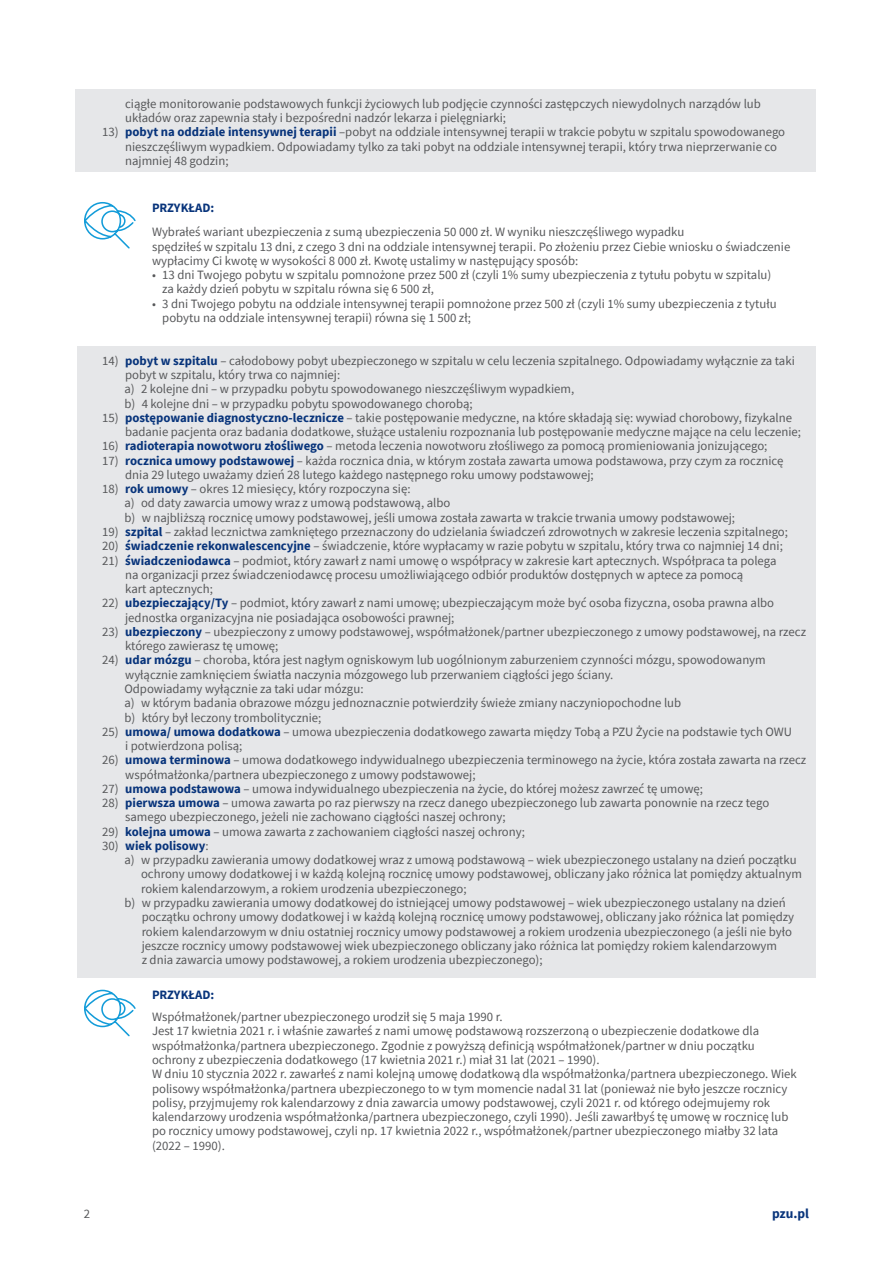
<style>
.page{position:relative;width:893px;height:1263px;background:#fff}
.page>*{position:absolute;margin:0;border:0;box-sizing:border-box;transform-origin:0 0}
.t1{font:700 13.5px "Source Sans Pro";color:#08347b}
._2_II_st_1cyfra_pod{font:12.75px/14.2px "Source Sans Pro";color:#57585a}
._1_Treść_normal_I_st{font:12.75px/14.2px "Source Sans Pro";color:#57585a}
._5_III_st_pod_2_cyfr{font:12.75px/14.2px "Source Sans Pro";color:#57585a}
.PRZYKŁAD{font:700 12.75px "Source Sans Pro";color:#08347b}
._2_II_st_1cyfra_pod-2{font:700 12.75px "Source Sans Pro";color:#08347b}
.s1{font-weight:700;color:#08347b}
.s2{font-weight:400;color:#57585a}
</style>
<div class="page">
<div style="left:77px;top:347px;width:739px;height:631px;background:#e6e7e9"></div>
<div style="left:75px;top:89px;width:741px;height:83px;background:#e6e7e9"></div>
<svg style="left:84px;top:202px;width:52px;height:47px"></svg>
<svg style="left:84px;top:989px;width:52px;height:48px"></svg>
<p class="_2_II_st_1cyfra_pod" style="left:125px;top:96px;width:637px">ciągłe monitorowanie podstawowych funkcji życiowych lub podjęcie czynności zastępczych niewydolnych narządów lub układów oraz zapewnia stały i bezpośredni nadzór lekarza i pielęgniarki;</p>
<p class="_2_II_st_1cyfra_pod" style="left:125px;top:125px;width:661px;text-indent:-23px">13) <span class="s1">pobyt na oddziale intensywnej terapii</span> –pobyt na oddziale intensywnej terapii w trakcie pobytu w szpitalu spowodowanego nieszczęśliwym wypadkiem. Odpowiadamy tylko za taki pobyt na oddziale intensywnej terapii, który trwa nieprzerwanie co najmniej 48 godzin;</p>
<p class="PRZYKŁAD" style="left:152px;top:199px;width:64px">PRZYKŁAD:</p>
<p class="_1_Treść_normal_I_st" style="left:152px;top:225px;width:534px">Wybrałeś wariant ubezpieczenia z sumą ubezpieczenia 50 000 zł. W wyniku nieszczęśliwego wypadku</p>
<p class="_1_Treść_normal_I_st" style="left:152px;top:239px;width:640px">spędziłeś w szpitalu 13 dni, z czego 3 dni na oddziale intensywnej terapii. Po złożeniu przez Ciebie wniosku o świadczenie wypłacimy Ci kwotę w wysokości 8 000 zł. Kwotę ustalimy w następujący sposób:</p>
<p class="_1_Treść_normal_I_st" style="left:162px;top:268px;width:611px;text-indent:-10px">• 13 dni Twojego pobytu w szpitalu pomnożone przez 500 zł (czyli 1% sumy ubezpieczenia z tytułu pobytu w szpitalu) za każdy dzień pobytu w szpitalu równa się 6 500 zł,</p>
<p class="_1_Treść_normal_I_st" style="left:162px;top:296px;width:616px;text-indent:-10px">• 3 dni Twojego pobytu na oddziale intensywnej terapii pomnożone przez 500 zł (czyli 1% sumy ubezpieczenia z tytułu pobytu na oddziale intensywnej terapii) równa się 1 500 zł;</p>
<p class="_2_II_st_1cyfra_pod" style="left:125px;top:353px;width:671px;text-indent:-23px">14) <span class="s1">pobyt w szpitalu</span> – całodobowy pobyt ubezpieczonego w szpitalu w celu leczenia szpitalnego. Odpowiadamy wyłącznie za taki pobyt w szpitalu, który trwa co najmniej:</p>
<p class="_5_III_st_pod_2_cyfr" style="left:124px;top:382px;width:451px">a) 2 kolejne dni – w przypadku pobytu spowodowanego nieszczęśliwym wypadkiem,</p>
<p class="_5_III_st_pod_2_cyfr" style="left:124px;top:396px;width:350px">b) 4 kolejne dni – w przypadku pobytu spowodowanego chorobą;</p>
<p class="_2_II_st_1cyfra_pod" style="left:125px;top:410px;width:677px;text-indent:-23px">15) <span class="s1">postępowanie diagnostyczno-lecznicze</span> – takie postępowanie medyczne, na które składają się: wywiad chorobowy, fizykalne badanie pacjenta oraz badania dodatkowe, służące ustaleniu rozpoznania lub postępowanie medyczne mające na celu leczenie;</p>
<p class="_2_II_st_1cyfra_pod" style="left:102px;top:439px;width:667px">16) <span class="s1">radioterapia nowotworu złośliwego</span> – metoda leczenia nowotworu złośliwego za pomocą promieniowania jonizującego;</p>
<p class="_2_II_st_1cyfra_pod" style="left:125px;top:453px;width:660px;text-indent:-23px">17) <span class="s1">rocznica umowy podstawowej</span> – każda rocznica dnia, w którym została zawarta umowa podstawowa, przy czym za rocznicę dnia 29 lutego uważamy dzień 28 lutego każdego następnego roku umowy podstawowej;</p>
<p class="_2_II_st_1cyfra_pod" style="left:102px;top:482px;width:310px">18) <span class="s1">rok umowy</span> – okres 12 miesięcy, który rozpoczyna się:</p>
<p class="_5_III_st_pod_2_cyfr" style="left:124px;top:496px;width:327px">a) od daty zawarcia umowy wraz z umową podstawową, albo</p>
<p class="_5_III_st_pod_2_cyfr" style="left:124px;top:510px;width:612px">b) w najbliższą rocznicę umowy podstawowej, jeśli umowa została zawarta w trakcie trwania umowy podstawowej;</p>
<p class="_2_II_st_1cyfra_pod" style="left:102px;top:524px;width:687px">19) <span class="s1">szpital</span> – zakład lecznictwa zamkniętego przeznaczony do udzielania świadczeń zdrowotnych w zakresie leczenia szpitalnego;</p>
<p class="_2_II_st_1cyfra_pod" style="left:102px;top:539px;width:682px">20) <span class="s1">świadczenie rekonwalescencyjne</span> – świadczenie, które wypłacamy w razie pobytu w szpitalu, który trwa co najmniej 14 dni;</p>
<p class="_2_II_st_1cyfra_pod" style="left:125px;top:553px;width:653px;text-indent:-23px">21) <span class="s1">świadczeniodawca</span> – podmiot, który zawarł z nami umowę o współpracy w zakresie kart aptecznych. Współpraca ta polega na organizacji przez świadczeniodawcę procesu umożliwiającego odbiór produktów dostępnych w aptece za pomocą<br>kart aptecznych;</p>
<p class="_2_II_st_1cyfra_pod" style="left:125px;top:596px;width:650px;text-indent:-23px">22) <span class="s1">ubezpieczający/Ty</span> – podmiot, który zawarł z nami umowę; ubezpieczającym może być osoba fizyczna, osoba prawna albo jednostka organizacyjna nie posiadająca osobowości prawnej;</p>
<p class="_2_II_st_1cyfra_pod" style="left:125px;top:624px;width:682px;text-indent:-23px">23) <span class="s1">ubezpieczony</span> – ubezpieczony z umowy podstawowej, współmałżonek/partner ubezpieczonego z umowy podstawowej, na rzecz którego zawierasz tę umowę;</p>
<p class="_2_II_st_1cyfra_pod" style="left:125px;top:653px;width:642px;text-indent:-23px">24) <span class="s1">udar mózgu</span> – choroba, która jest nagłym ogniskowym lub uogólnionym zaburzeniem czynności mózgu, spowodowanym wyłącznie zamknięciem światła naczynia mózgowego lub przerwaniem ciągłości jego ściany.</p>
<p class="_5_III_st_pod_2_cyfr" style="left:124px;top:681px;width:241px">Odpowiadamy wyłącznie za taki udar mózgu:</p>
<p class="_5_III_st_pod_2_cyfr" style="left:124px;top:696px;width:558px">a) w którym badania obrazowe mózgu jednoznacznie potwierdziły świeże zmiany naczyniopochodne lub</p>
<p class="_5_III_st_pod_2_cyfr" style="left:124px;top:710px;width:199px">b) który był leczony trombolitycznie;</p>
<p class="_2_II_st_1cyfra_pod" style="left:125px;top:724px;width:668px;text-indent:-23px">25) <span class="s1">umowa/ umowa dodatkowa</span> – umowa ubezpieczenia dodatkowego zawarta między Tobą a PZU Życie na podstawie tych OWU i potwierdzona polisą;</p>
<p class="_2_II_st_1cyfra_pod" style="left:125px;top:753px;width:683px;text-indent:-23px">26) <span class="s1">umowa terminowa</span> – umowa dodatkowego indywidualnego ubezpieczenia terminowego na życie, która została zawarta na rzecz współmałżonka/partnera ubezpieczonego z umowy podstawowej;</p>
<p class="_2_II_st_1cyfra_pod" style="left:102px;top:781px;width:602px">27) <span class="s1">umowa podstawowa</span> – umowa indywidualnego ubezpieczenia na życie, do której możesz zawrzeć tę umowę;</p>
<p class="_2_II_st_1cyfra_pod" style="left:125px;top:796px;width:646px;text-indent:-23px">28) <span class="s1">pierwsza umowa</span> – umowa zawarta po raz pierwszy na rzecz danego ubezpieczonego lub zawarta ponownie na rzecz tego samego ubezpieczonego, jeżeli nie zachowano ciągłości naszej ochrony;</p>
<p class="_2_II_st_1cyfra_pod" style="left:102px;top:824px;width:424px">29) <span class="s1">kolejna umowa</span> – umowa zawarta z zachowaniem ciągłości naszej ochrony;</p>
<p class="_2_II_st_1cyfra_pod-2" style="left:102px;top:837px;width:108px"><span class="s2">30)</span> wiek polisowy<span class="s2">:</span></p>
<p class="_5_III_st_pod_2_cyfr" style="left:141px;top:853px;width:662px;text-indent:-17px">a) w przypadku zawierania umowy dodatkowej wraz z umową podstawową – wiek ubezpieczonego ustalany na dzień początku ochrony umowy dodatkowej i w każdą kolejną rocznicę umowy podstawowej, obliczany jako różnica lat pomiędzy aktualnym rokiem kalendarzowym, a rokiem urodzenia ubezpieczonego;</p>
<p class="_5_III_st_pod_2_cyfr" style="left:142px;top:895px;width:654px;text-indent:-17px">b) w przypadku zawierania umowy dodatkowej do istniejącej umowy podstawowej – wiek ubezpieczonego ustalany na dzień początku ochrony umowy dodatkowej i w każdą kolejną rocznicę umowy podstawowej, obliczany jako różnica lat pomiędzy rokiem kalendarzowym w dniu ostatniej rocznicy umowy podstawowej a rokiem urodzenia ubezpieczonego (a jeśli nie było jeszcze rocznicy umowy podstawowej wiek ubezpieczonego obliczany jako różnica lat pomiędzy rokiem kalendarzowym<br>z dnia zawarcia umowy podstawowej, a rokiem urodzenia ubezpieczonego);</p>
<p class="PRZYKŁAD" style="left:152px;top:986px;width:64px">PRZYKŁAD:</p>
<p class="_1_Treść_normal_I_st" style="left:152px;top:1010px;width:352px">Współmałżonek/partner ubezpieczonego urodził się 5 maja 1990 r.</p>
<p class="_1_Treść_normal_I_st" style="left:152px;top:1024px;width:609px">Jest 17 kwietnia 2021 r. i właśnie zawarłeś z nami umowę podstawową rozszerzoną o ubezpieczenie dodatkowe dla współmałżonka/partnera ubezpieczonego. Zgodnie z powyższą definicją współmałżonek/partner w dniu początku ochrony z ubezpieczenia dodatkowego (17 kwietnia 2021 r.) miał 31 lat (2021 – 1990).</p>
<p class="_1_Treść_normal_I_st" style="left:152px;top:1067px;width:646px">W dniu 10 stycznia 2022 r. zawarłeś z nami kolejną umowę dodatkową dla współmałżonka/partnera ubezpieczonego. Wiek polisowy współmałżonka/partnera ubezpieczonego to w tym momencie nadal 31 lat (ponieważ nie było jeszcze rocznicy polisy, przyjmujemy rok kalendarzowy z dnia zawarcia umowy podstawowej, czyli 2021 r. od którego odejmujemy rok kalendarzowy urodzenia współmałżonka/partnera ubezpieczonego, czyli 1990). Jeśli zawarłbyś tę umowę w rocznicę lub po rocznicy umowy podstawowej, czyli np. 17 kwietnia 2022 r., współmałżonek/partner ubezpieczonego miałby 32 lata (2022 – 1990).</p>
<p class="_1_Treść_normal_I_st" style="left:84px;top:1207px;width:8px">2</p>
<p class="t1" style="left:772px;top:1205px;width:38px">pzu.pl</p>
</div>
